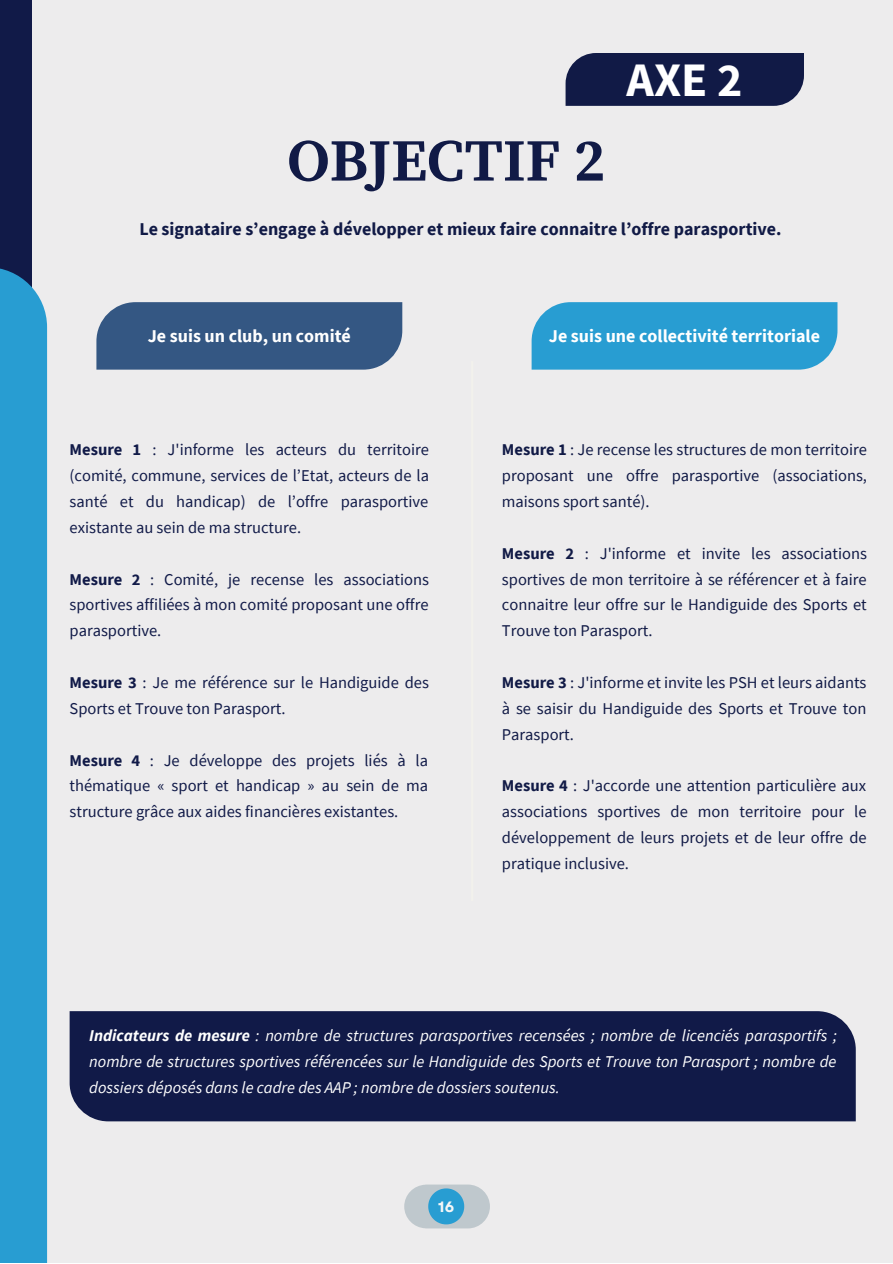
<style>
.page{position:relative;width:893px;height:1264px;background:#fff}
.page>*{position:absolute;margin:0;border:0;box-sizing:border-box;transform-origin:0 0}
.t1{font:700 60px "Source Serif Pro";color:#111a46}
.t2{font:700 48px "Source Sans Pro";color:#fff}
.t3{font:700 18px "Source Sans Pro";color:#111a46}
.t4{font:700 18px "Source Sans Pro";color:#fff}
.t5{font:16.5px/25.8px "Source Sans Pro";color:#111a46;text-align:justify}
.t6{font:16.5px/25.8px "Source Sans Pro";color:#111a48;text-align:justify}
.t7{font:italic 16.5px/25.8px "Source Sans Pro";color:#fff;text-align:justify}
.t8{font:700 15px "Garet";color:#f7f7f7}
.s1{font-weight:700}
</style>
<div class="page">
<div style="left:0;top:0;width:892px;height:1262px;background:#edeced"></div>
<div style="left:0;top:0;width:32px;height:474px;background:#111a48"></div>
<div style="left:0;top:268px;width:47px;height:994px;background:#289dd2"></div>
<div style="left:70px;top:1011px;width:785px;height:110px;background:#111a48"></div>
<div style="left:565px;top:53px;width:238px;height:53px;background:#111a46"></div>
<div style="left:531px;top:302px;width:306px;height:67px;background:#289dd2"></div>
<div style="left:96px;top:302px;width:306px;height:67px;background:#345783"></div>
<hr style="left:471px;top:361px;width:2px;height:540px;background:#f2f1ec">
<div style="left:404px;top:1184px;width:86px;height:44px;background:#bfc8cd;border-radius:22px"></div>
<svg style="left:428px;top:1188px;width:36px;height:36px"></svg>
<h1 class="t1" style="left:287px;top:125px;width:320px">OBJECTIF 2</h1>
<h2 class="t2" style="left:626px;top:49px;width:117px">AXE 2</h2>
<p class="t3" style="left:139px;top:217px;width:643px">Le signataire s’engage à développer et mieux faire connaitre l’offre parasportive.</p>
<p class="t4" style="left:148px;top:324px;width:204px">Je suis un club, un comité</p>
<p class="t4" style="left:549px;top:324px;width:273px">Je suis une collectivité territoriale</p>
<p class="t6" style="left:70px;top:436px;width:361px"><span class="s1">Mesure 1</span> : J'informe les acteurs du territoire (comité, commune, services de l’Etat, acteurs de la santé et du handicap) de l’offre parasportive existante au sein de ma structure.</p>
<p class="t6" style="left:70px;top:565px;width:361px"><span class="s1">Mesure 2</span> : Comité, je recense les associations sportives affiliées à mon comité proposant une offre parasportive.</p>
<p class="t6" style="left:70px;top:669px;width:361px"><span class="s1">Mesure 3</span> : Je me référence sur le Handiguide des<br>Sports et Trouve ton Parasport.</p>
<p class="t6" style="left:70px;top:746px;width:360px"><span class="s1">Mesure 4</span> : Je développe des projets liés à la thématique « sport et handicap » au sein de ma structure grâce aux aides financières existantes.</p>
<p class="t5" style="left:502px;top:436px;width:366px"><span class="s1">Mesure 1</span> : Je recense les structures de mon territoire proposant une offre parasportive (associations, maisons sport santé).</p>
<p class="t5" style="left:502px;top:540px;width:366px"><span class="s1">Mesure 2</span> : J'informe et invite les associations sportives de mon territoire à se référencer et à faire connaitre leur offre sur le Handiguide des Sports et Trouve ton Parasport.</p>
<p class="t5" style="left:502px;top:669px;width:366px"><span class="s1">Mesure 3</span> : J'informe et invite les PSH et leurs aidants à se saisir du Handiguide des Sports et Trouve ton Parasport.</p>
<p class="t5" style="left:502px;top:772px;width:366px"><span class="s1">Mesure 4</span> : J'accorde une attention particulière aux associations sportives de mon territoire pour le développement de leurs projets et de leur offre de pratique inclusive.</p>
<p class="t7" style="left:89px;top:1022px;width:749px"><span class="s1">Indicateurs de mesure</span> : nombre de structures parasportives recensées ; nombre de licenciés parasportifs ; nombre de structures sportives référencées sur le Handiguide des Sports et Trouve ton Parasport ; nombre de dossiers déposés dans le cadre des AAP ; nombre de dossiers soutenus.</p>
<p class="t8" style="left:438px;top:1195px;width:18px">16</p>
</div>
